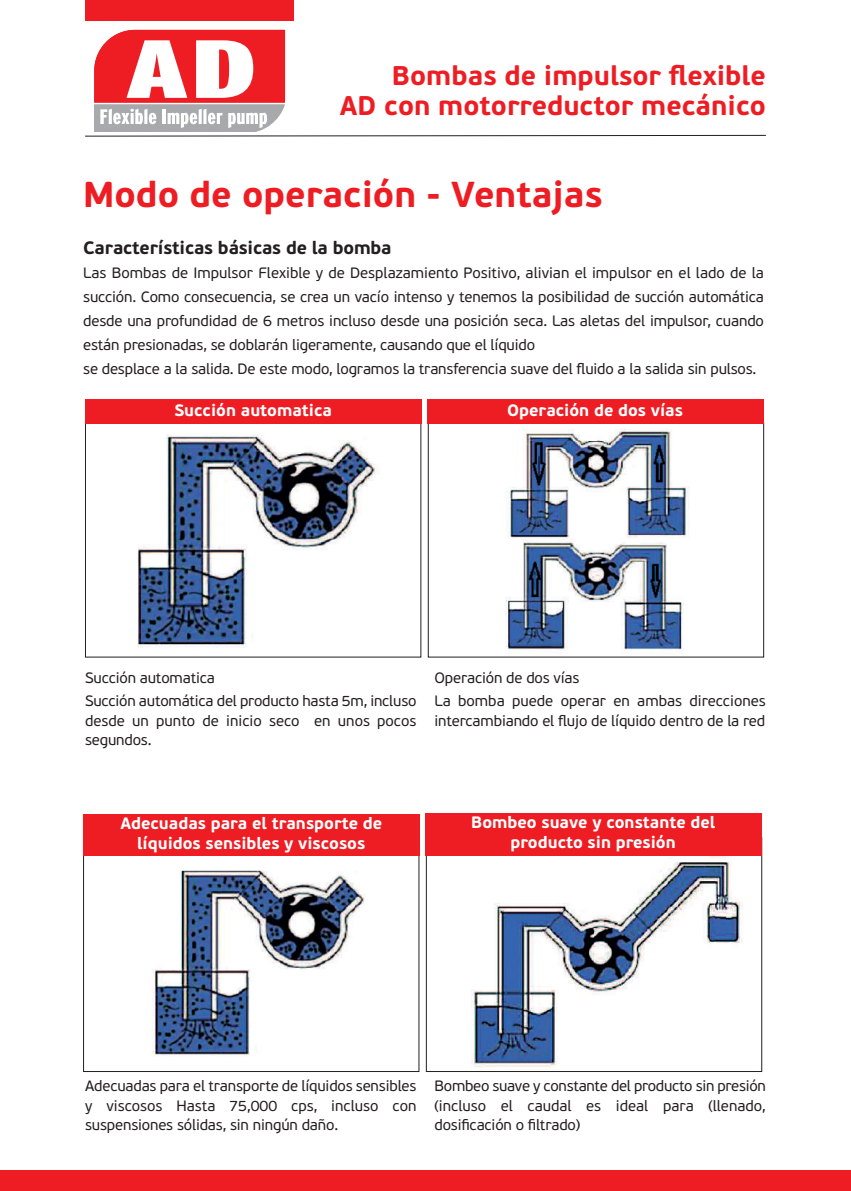
<style>
.page{position:relative;width:851px;height:1191px;background:#fff}
.page>*{position:absolute;margin:0;border:0;box-sizing:border-box;transform-origin:0 0}
.t1{font:700 36px "PF Beau Sans Pro";color:#ee1d23}
.t2{font:700 27px/30px "PF Beau Sans Pro";color:#ee1d23;text-align:right}
.t3{font:700 18px "PF Beau Sans Pro";letter-spacing:-.01em;color:#231f20}
.t4{font:700 16.5px/19.8px "PF Beau Sans Pro";color:#fff;text-align:center}
.t5{font:15px/19.5px "PF Beau Sans Pro";letter-spacing:-.01em;color:#231f20}
</style>
<div class="page">
<div style="left:0;top:1169px;width:850px;height:22px;background:#ee1d23"></div>
<div style="left:85px;top:0;width:208px;height:21px;background:#ee1d23"></div>
<svg style="left:85px;top:30px;width:681px;height:107px"></svg>
<img style="left:505px;top:429px;width:184px;height:224px">
<div style="left:428px;top:423px;width:336px;height:234px;border:1px solid #231f20"></div>
<img style="left:137px;top:435px;width:242px;height:213px">
<div style="left:85px;top:399px;width:336px;height:25px;background:#ee1d23"></div>
<div style="left:427px;top:399px;width:336px;height:25px;background:#ee1d23"></div>
<img style="left:437px;top:855px;width:314px;height:212px">
<img style="left:152px;top:870px;width:213px;height:186px">
<div style="left:425px;top:813px;width:336px;height:42px;background:#ee1d23"></div>
<div style="left:83px;top:813px;width:336px;height:42px;background:#ee1d23"></div>
<h2 class="t2" style="left:340px;top:61px;width:427px">Bombas de impulsor flexible<br>AD con motorreductor mecánico</h2>
<h1 class="t1" style="left:83px;top:172px;width:521px">Modo de operación - Ventajas</h1>
<p class="t3" style="left:83px;top:237px;width:310px">Características básicas de la bomba</p>
<p class="t5" style="left:83px;top:261px;width:682px;line-height:24px">Las Bombas de Impulsor Flexible y de Desplazamiento Positivo, alivian el impulsor en el lado de la succión. Como consecuencia, se crea un vacío intenso y tenemos la posibilidad de succión automática desde una profundidad de 6 metros incluso desde una posición seca. Las aletas del impulsor, cuando están presionadas, se doblarán ligeramente, causando que el líquido<br>se desplace a la salida. De este modo, logramos la transferencia suave del fluido a la salida sin pulsos.</p>
<p class="t4" style="left:174px;top:400px;width:159px">Succión automatica</p>
<p class="t4" style="left:507px;top:400px;width:177px">Operación de dos vías</p>
<p class="t5" style="left:85px;top:666px;width:333px;line-height:23.7px">Succión automatica<br>Succión automática del producto hasta 5m, incluso</p>
<p class="t5" style="left:85px;top:711px;width:333px">desde un punto de inicio seco en unos pocos segundos.</p>
<p class="t5" style="left:434px;top:666px;width:333px;line-height:23.7px">Operación de dos vías<br>La bomba puede operar en ambas direcciones</p>
<p class="t5" style="left:434px;top:711px;width:332px">intercambiando el flujo de líquido dentro de la red</p>
<p class="t4" style="left:120px;top:813px;width:263px">Adecuadas para el transporte de líquidos sensibles y viscosos</p>
<p class="t4" style="left:471px;top:813px;width:246px">Bombeo suave y constante del producto sin presión</p>
<p class="t5" style="left:85px;top:1076px;width:333px;text-align:justify">Adecuadas para el transporte de líquidos sensibles y viscosos Hasta 75,000 cps, incluso con suspensiones sólidas, sin ningún daño.</p>
<p class="t5" style="left:434px;top:1076px;width:333px;text-align:justify">Bombeo suave y constante del producto sin presión (incluso el caudal es ideal para (llenado, dosificación o filtrado)</p>
</div>
